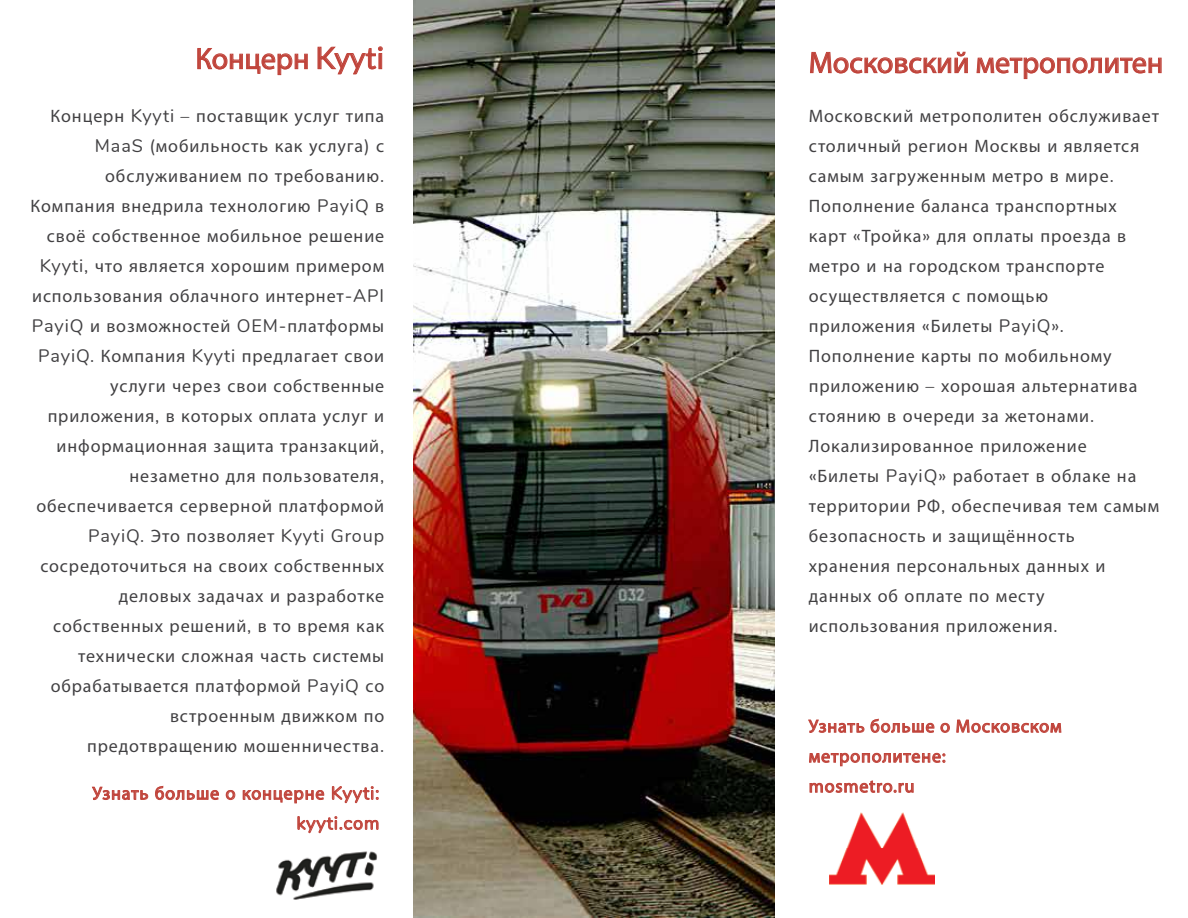
<style>
.page{position:relative;width:1188px;height:918px;background:#fff}
.page>*{position:absolute;margin:0;border:0;box-sizing:border-box;transform-origin:0 0}
.t1{font:30px "Myriad Pro";color:#c0443b}
.t2{font:18px/30px "Myriad Pro";letter-spacing:.05em;color:#414042;text-align:right}
.t3{font:18px/30px "Myriad Pro";letter-spacing:.05em;color:#c0443b}
.t4{font:18px "Nunito";letter-spacing:.05em;color:#414042}
.t5{font:18px "Nunito";letter-spacing:.05em;color:#c0443b}
.s1{font-family:"Lato"}
.s2{font-family:"Nunito"}
.s3{font-family:"Myriad Pro"}
</style>
<div class="page">
<img style="left:413px;top:0;width:362px;height:918px">
<svg style="left:197px;top:48px;width:111px;height:27px"></svg>
<svg style="left:318px;top:46px;width:65px;height:28px"></svg>
<svg style="left:92px;top:787px;width:56px;height:13px"></svg>
<svg style="left:155px;top:786px;width:64px;height:14px"></svg>
<svg style="left:226px;top:790px;width:9px;height:10px"></svg>
<svg style="left:243px;top:790px;width:81px;height:13px"></svg>
<svg style="left:332px;top:786px;width:47px;height:18px"></svg>
<svg style="left:297px;top:816px;width:82px;height:18px"></svg>
<svg style="left:810px;top:52px;width:158px;height:21px"></svg>
<svg style="left:977px;top:57px;width:185px;height:22px"></svg>
<svg style="left:808px;top:720px;width:56px;height:13px"></svg>
<svg style="left:871px;top:719px;width:63px;height:14px"></svg>
<svg style="left:941px;top:723px;width:9px;height:10px"></svg>
<svg style="left:956px;top:719px;width:105px;height:14px"></svg>
<svg style="left:809px;top:752px;width:136px;height:14px"></svg>
<svg style="left:810px;top:780px;width:104px;height:13px"></svg>
<img style="left:276px;top:851px;width:101px;height:49px">
<img style="left:830px;top:813px;width:105px;height:72px">
<h1 class="t1" style="left:196px;top:40px;width:190px">Концерн <span class="s1">Kyyti</span></h1>
<p class="t2" style="left:31px;top:101px;width:355px">Концерн <span class="s2">Kyyti –</span> поставщик услуг типа <span class="s2">MaaS (</span>мобильность как услуга<span class="s2">)</span> с обслуживанием по требованию<span class="s2">.<br></span>Компания внедрила технологию <span class="s2">PayiQ</span> в своё собственное мобильное решение <span class="s2">Kyyti,</span> что является хорошим примером использования облачного интернет<span class="s2">-API PayiQ</span> и возможностей <span class="s2">OEM-</span>платформы <span class="s2">PayiQ.</span> Компания <span class="s2">Kyyti</span> предлагает свои услуги через свои собственные приложения<span class="s2">,</span> в которых оплата услуг и информационная защита транзакций<span class="s2">, </span>незаметно для пользователя<span class="s2">, </span>обеспечивается серверной платформой</p>
<p class="t4" style="left:88px;top:523px;width:297px">PayiQ. <span class="s3">Это позволяет</span> Kyyti Group</p>
<p class="t2" style="left:40px;top:551px;width:345px">сосредоточиться на своих собственных деловых задачах и разработке собственных решений<span class="s2">,</span> в то время как технически сложная часть системы обрабатывается платформой <span class="s2">PayiQ</span> со встроенным движком по предотвращению мошенничества<span class="s2">.</span></p>
<p class="t3" style="left:93px;top:778px;width:288px">Узнать больше о концерне <span class="s2">Kyyti:</span></p>
<p class="t5" style="left:297px;top:810px;width:84px">kyyti.com</p>
<h1 class="t1" style="left:809px;top:44px;width:356px">Московский метрополитен</h1>
<p class="t2" style="left:809px;top:101px;width:352px;text-align:left">Московский метрополитен обслуживает столичный регион Москвы и является самым загруженным метро в мире<span class="s2">.<br></span>Пополнение баланса транспортных<br>карт <span class="s2">«</span>Тройка<span class="s2">»</span> для оплаты проезда в метро и на городском транспорте осуществляется с помощью<br>приложения <span class="s2">«</span>Билеты <span class="s2">PayiQ».<br></span>Пополнение карты по мобильному приложению <span class="s2">–</span> хорошая альтернатива стоянию в очереди за жетонами<span class="s2">.<br></span>Локализированное приложение <span class="s2">«</span>Билеты <span class="s2">PayiQ»</span> работает в облаке на территории РФ<span class="s2">,</span> обеспечивая тем самым безопасность и защищённость хранения персональных данных и данных об оплате по месту использования приложения<span class="s2">.</span></p>
<p class="t3" style="left:809px;top:711px;width:254px">Узнать больше о Московском метрополитене:<br>mosmetro.ru</p>
</div>
